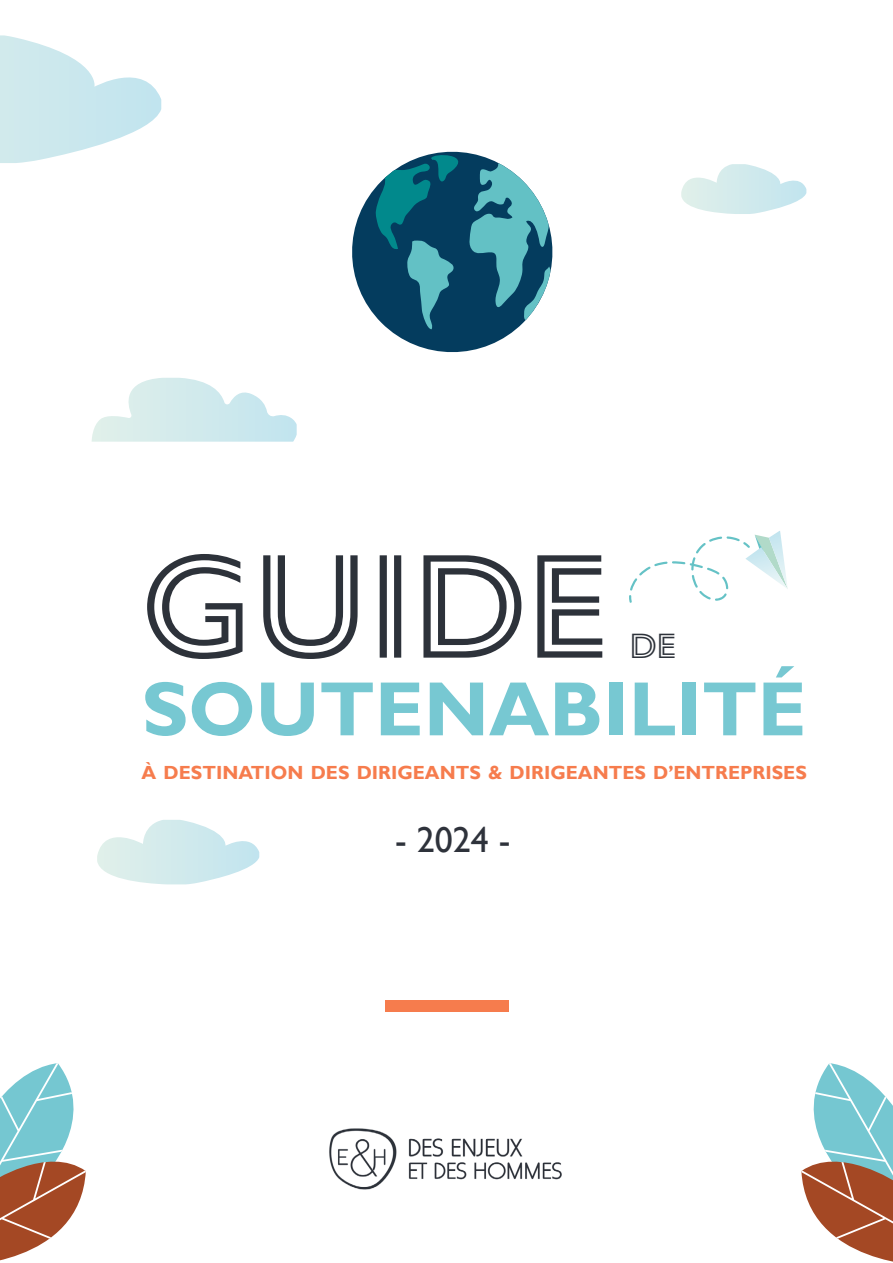
<style>
.page{position:relative;width:893px;height:1263px;background:#fff}
.page>*{position:absolute;margin:0;border:0;box-sizing:border-box;transform-origin:0 0}
.t1{font:150px "Gill Sans Nova Inline";color:#2d323a}
.t2{font:700 77.25px "Gill Sans";color:#77c8d2}
.t3{font:36px "Gill Sans";color:#2e323b}
.t4{font:35.7px "Gill Sans Nova Inline";color:#2d323a}
.t5{font:700 19.05px "Gill Sans";color:#f67c4d}
</style>
<div class="page">
<img style="left:329px;top:1128px;width:233px;height:61px">
<div style="left:385px;top:1000px;width:123px;height:12px;background:#f67c4d"></div>
<svg style="left:629px;top:531px;width:159px;height:72px"></svg>
<svg style="left:97px;top:820px;width:162px;height:64px"></svg>
<svg style="left:681px;top:164px;width:125px;height:50px"></svg>
<svg style="left:92px;top:378px;width:205px;height:64px"></svg>
<svg style="left:0;top:35px;width:161px;height:128px"></svg>
<svg style="left:801px;top:1063px;width:92px;height:199px"></svg>
<svg style="left:0;top:1063px;width:86px;height:198px"></svg>
<svg style="left:352px;top:151px;width:200px;height:201px"></svg>
<h1 class="t1" style="left:142px;top:507px;width:473px">guide</h1>
<h2 class="t2" style="left:142px;top:663px;width:666px">SOUTENABILITÉ</h2>
<h3 class="t4" style="left:630px;top:622px;width:49px">DE</h3>
<p class="t5" style="left:142px;top:761px;width:667px">À DESTINATION DES DIRIGEANTS &amp; DIRIGEANTES D’ENTREPRISES</p>
<h3 class="t3" style="left:395px;top:819px;width:117px">- 2024 -</h3>
</div>
